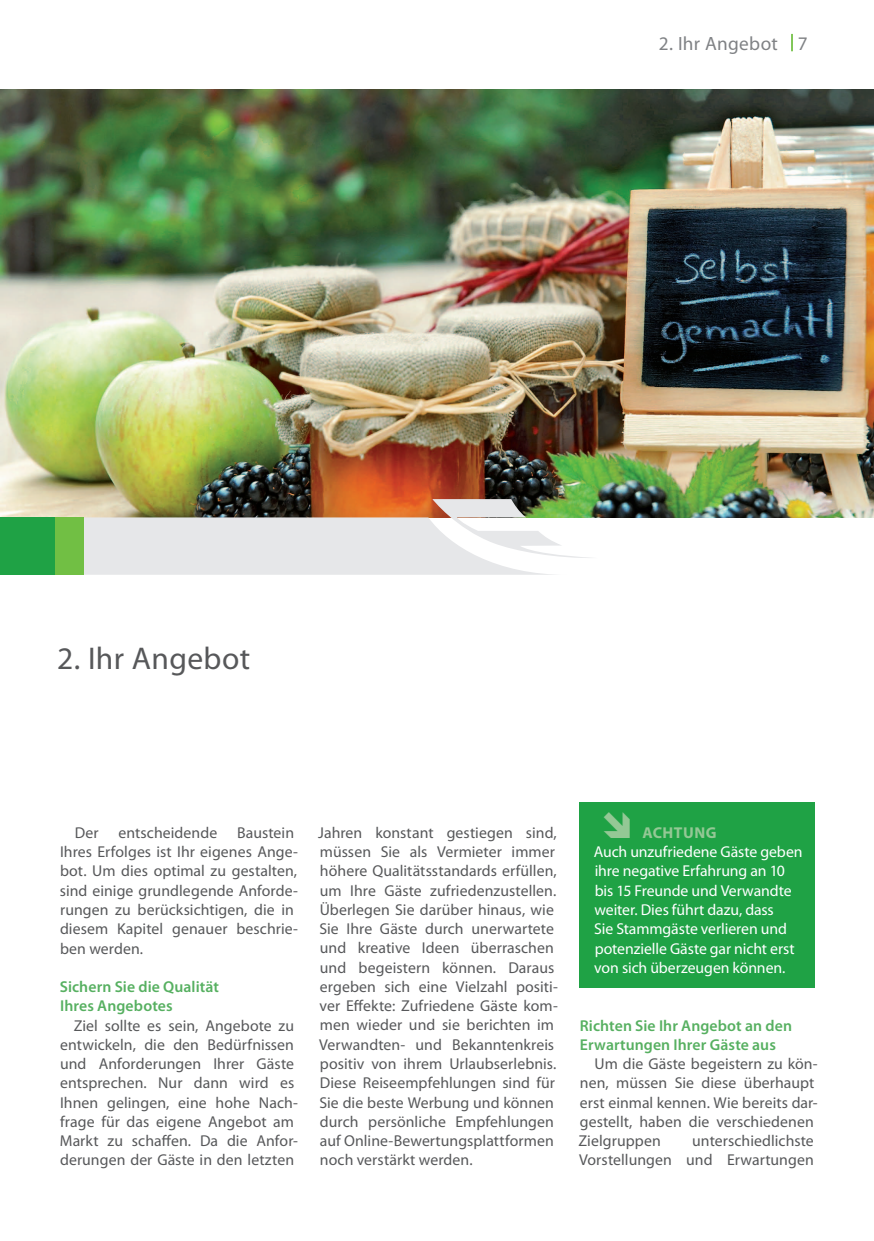
<style>
.page{position:relative;width:874px;height:1241px;background:#fff}
.page>*{position:absolute;margin:0;border:0;box-sizing:border-box;transform-origin:0 0}
.t1{font:31.5px "Myriad Pro";letter-spacing:.01em;color:#57585a}
.t2{font:19.25px "Myriad Pro";letter-spacing:.015em;color:#808285}
.t3{font:15.75px/19.2px "Myriad Pro";letter-spacing:.005em;color:#57585a}
.t4{font:15.75px/19.2px "Myriad Pro";letter-spacing:-.005em;color:#fff}
.t5{font:600 15.75px/19.2px "Myriad Pro";letter-spacing:.005em;color:#57b061}
.t6{font:700 15.75px "Myriad Pro";letter-spacing:.03em;color:#94c895}
</style>
<div class="page">
<svg style="left:791px;top:34px;width:1px;height:17px"></svg>
<img style="left:0;top:89px;width:873px;height:428px">
<div style="left:579px;top:802px;width:235px;height:185px;background:#1fa245"></div>
<div style="left:0;top:517px;width:55px;height:57px;background:#1fa245"></div>
<div style="left:55px;top:517px;width:29px;height:57px;background:#71bf44"></div>
<svg style="left:84px;top:499px;width:513px;height:76px"></svg>
<p class="t2" style="left:658px;top:32px;width:150px">2. Ihr Angebot 7</p>
<h1 class="t1" style="left:57px;top:639px;width:194px">2. Ihr Angebot</h1>
<p class="t3" style="left:75px;top:822px;width:25px">Der</p>
<p class="t3" style="left:118px;top:822px;width:100px">entscheidende</p>
<p class="t3" style="left:60px;top:822px;width:239px;text-indent:177px">Baustein<br>Ihres Erfolges ist Ihr eigenes Ange&shy;bot. Um dies optimal zu gestalten, sind einige grundlegende Anforde&shy;rungen zu berücksichtigen, die in diesem Kapitel genauer beschrie&shy;ben werden.</p>
<p class="t5" style="left:60px;top:976px;width:161px">Sichern Sie die Qualität<br>Ihres Angebotes</p>
<p class="t3" style="left:60px;top:1015px;width:239px;text-indent:14px">Ziel sollte es sein, Angebote zu entwickeln, die den Bedürfnissen und Anforderungen Ihrer Gäste entsprechen. Nur dann wird es<br>Ihnen gelingen, eine hohe Nach&shy;frage für das eigene Angebot am<br>Markt zu schaffen. Da die Anfor&shy;derungen der Gäste in den letzten</p>
<p class="t3" style="left:318px;top:822px;width:241px">Jahren konstant gestiegen sind, müssen Sie als Vermieter immer höhere Qualitätsstandards erfüllen, um Ihre Gäste zufriedenzustellen.<br>Überlegen Sie darüber hinaus, wie Sie Ihre Gäste durch unerwartete und kreative Ideen überraschen und begeistern können. Daraus ergeben sich eine Vielzahl positi&shy;ver Effekte: Zufriedene Gäste kom&shy;men wieder und sie berichten im Verwandten- und Bekanntenkreis positiv von ihrem Urlaubserlebnis.<br>Diese Reiseempfehlungen sind für Sie die beste Werbung und können durch persönliche Empfehlungen auf Online-Bewertungsplattformen noch verstärkt werden.</p>
<p class="t6" style="left:642px;top:822px;width:76px">ACHTUNG</p>
<p class="t4" style="left:593px;top:841px;width:210px">Auch unzufriedene Gäste geben ihre negative Erfahrung an 10 bis 15 Freunde und Verwandte weiter. Dies führt dazu, dass<br>Sie Stammgäste verlieren und potenzielle Gäste gar nicht erst von sich überzeugen können.</p>
<p class="t5" style="left:579px;top:1015px;width:214px">Richten Sie Ihr Angebot an den<br>Erwartungen Ihrer Gäste aus</p>
<p class="t3" style="left:578px;top:1053px;width:240px;text-indent:16px">Um die Gäste begeistern zu kön&shy;nen, müssen Sie diese überhaupt erst einmal kennen. Wie bereits dar&shy;gestellt, haben die verschiedenen<br>Zielgruppen</p>
<p class="t3" style="left:579px;top:1130px;width:236px;text-align:right">unterschiedlichste<br>Vorstellungen und Erwartungen</p>
</div>
